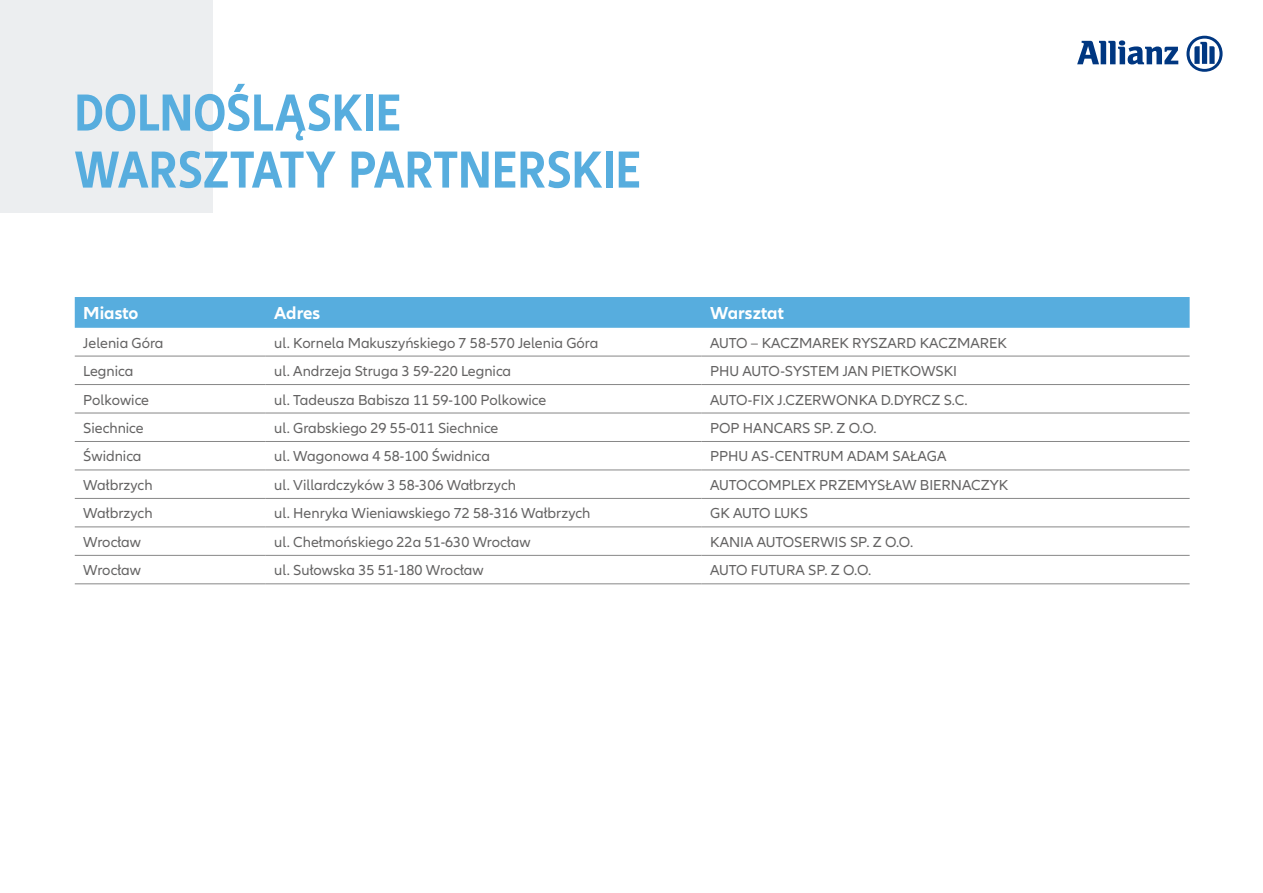
<style>
.page{position:relative;width:1263px;height:893px;background:#fff}
.page>*{position:absolute;margin:0;border:0;box-sizing:border-box;transform-origin:0 0}
.t1{font:700 condensed 54px/57px "Allianz Neo";color:#57adde}
.t2{font:700 18px "Allianz Neo";color:#fff}
.t3{font:15px "Allianz Neo";color:#646363}
</style>
<div class="page">
<div style="left:0;top:0;width:213px;height:213px;background:#eceef0"></div>
<svg style="left:1077px;top:40px;width:101px;height:24px"></svg>
<svg style="left:1186px;top:36px;width:36px;height:36px"></svg>
<div style="left:75px;top:297px;width:1114px;height:31px;background:#57adde"></div>
<hr style="left:75px;top:356px;width:191px;height:1px;background:#878787">
<hr style="left:266px;top:356px;width:436px;height:1px;background:#878787">
<hr style="left:702px;top:356px;width:487px;height:1px;background:#878787">
<hr style="left:75px;top:384px;width:191px;height:1px;background:#878787">
<hr style="left:266px;top:384px;width:436px;height:1px;background:#878787">
<hr style="left:702px;top:384px;width:487px;height:1px;background:#878787">
<hr style="left:75px;top:413px;width:191px;height:1px;background:#878787">
<hr style="left:266px;top:413px;width:436px;height:1px;background:#878787">
<hr style="left:702px;top:413px;width:487px;height:1px;background:#878787">
<hr style="left:75px;top:441px;width:191px;height:1px;background:#878787">
<hr style="left:266px;top:441px;width:436px;height:1px;background:#878787">
<hr style="left:702px;top:441px;width:487px;height:1px;background:#878787">
<hr style="left:75px;top:470px;width:191px;height:1px;background:#878787">
<hr style="left:266px;top:470px;width:436px;height:1px;background:#878787">
<hr style="left:702px;top:470px;width:487px;height:1px;background:#878787">
<hr style="left:75px;top:498px;width:191px;height:1px;background:#878787">
<hr style="left:266px;top:498px;width:436px;height:1px;background:#878787">
<hr style="left:702px;top:498px;width:487px;height:1px;background:#878787">
<hr style="left:75px;top:527px;width:191px;height:1px;background:#878787">
<hr style="left:266px;top:527px;width:436px;height:1px;background:#878787">
<hr style="left:702px;top:527px;width:487px;height:1px;background:#878787">
<hr style="left:75px;top:555px;width:191px;height:1px;background:#878787">
<hr style="left:266px;top:555px;width:436px;height:1px;background:#878787">
<hr style="left:702px;top:555px;width:487px;height:1px;background:#878787">
<hr style="left:75px;top:584px;width:191px;height:1px;background:#878787">
<hr style="left:266px;top:584px;width:436px;height:1px;background:#878787">
<hr style="left:702px;top:584px;width:487px;height:1px;background:#878787">
<h1 class="t1" style="left:74px;top:85px;width:568px">DOLNOŚLĄSKIE<br>WARSZTATY PARTNERSKIE</h1>
<p class="t2" style="left:83px;top:303px;width:57px">Miasto</p>
<p class="t2" style="left:274px;top:303px;width:48px">Adres</p>
<p class="t2" style="left:710px;top:303px;width:75px">Warsztat</p>
<p class="t3" style="left:83px;top:334px;width:82px">Jelenia Góra</p>
<p class="t3" style="left:274px;top:334px;width:325px">ul. Kornela Makuszyńskiego 7 58-570 Jelenia Góra</p>
<p class="t3" style="left:710px;top:334px;width:298px">AUTO – KACZMAREK RYSZARD KACZMAREK</p>
<p class="t3" style="left:83px;top:362px;width:52px">Legnica</p>
<p class="t3" style="left:274px;top:362px;width:238px">ul. Andrzeja Struga 3 59-220 Legnica</p>
<p class="t3" style="left:710px;top:362px;width:248px">PHU AUTO-SYSTEM JAN PIETKOWSKI</p>
<p class="t3" style="left:83px;top:391px;width:67px">Polkowice</p>
<p class="t3" style="left:274px;top:391px;width:274px">ul. Tadeusza Babisza 11 59-100 Polkowice</p>
<p class="t3" style="left:710px;top:391px;width:259px">AUTO-FIX J.CZERWONKA D.DYRCZ S.C.</p>
<p class="t3" style="left:83px;top:419px;width:62px">Siechnice</p>
<p class="t3" style="left:274px;top:419px;width:226px">ul. Grabskiego 29 55-011 Siechnice</p>
<p class="t3" style="left:710px;top:419px;width:168px">POP HANCARS SP. Z O.O.</p>
<p class="t3" style="left:83px;top:448px;width:60px">Świdnica</p>
<p class="t3" style="left:274px;top:448px;width:217px">ul. Wagonowa 4 58-100 Świdnica</p>
<p class="t3" style="left:710px;top:448px;width:238px">PPHU AS-CENTRUM ADAM SAŁAGA</p>
<p class="t3" style="left:83px;top:476px;width:71px">Wałbrzych</p>
<p class="t3" style="left:274px;top:476px;width:243px">ul. Villardczyków 3 58-306 Wałbrzych</p>
<p class="t3" style="left:710px;top:476px;width:300px">AUTOCOMPLEX PRZEMYSŁAW BIERNACZYK</p>
<p class="t3" style="left:83px;top:505px;width:71px">Wałbrzych</p>
<p class="t3" style="left:274px;top:505px;width:318px">ul. Henryka Wieniawskiego 72 58-316 Wałbrzych</p>
<p class="t3" style="left:710px;top:505px;width:99px">GK AUTO LUKS</p>
<p class="t3" style="left:83px;top:533px;width:59px">Wrocław</p>
<p class="t3" style="left:274px;top:533px;width:258px">ul. Chełmońskiego 22a 51-630 Wrocław</p>
<p class="t3" style="left:710px;top:533px;width:204px">KANIA AUTOSERWIS SP. Z O.O.</p>
<p class="t3" style="left:83px;top:562px;width:59px">Wrocław</p>
<p class="t3" style="left:274px;top:562px;width:211px">ul. Sułowska 35 51-180 Wrocław</p>
<p class="t3" style="left:710px;top:562px;width:163px">AUTO FUTURA SP. Z O.O.</p>
</div>
